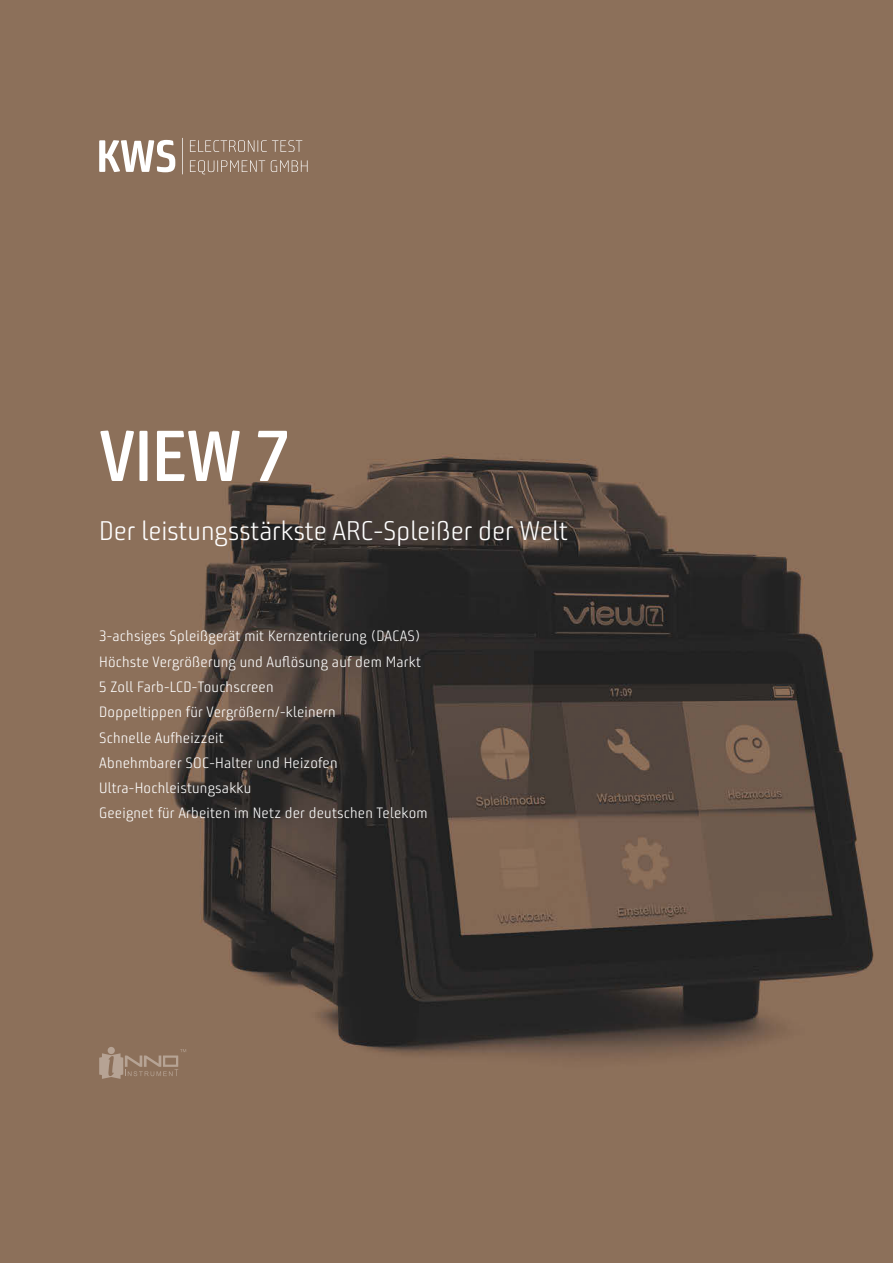
<style>
.page{position:relative;width:893px;height:1263px;background:#fff}
.page>*{position:absolute;margin:0;border:0;box-sizing:border-box;transform-origin:0 0}
.t1{font:600 72px "Yrwkcq Bunuelo Clean Pro";color:#fff}
.t2{font:300 27px "Psgrmk Bunuelo Clean Pro";color:#fff}
.t3{font:300 15px/25.3px "Psgrmk Bunuelo Clean Pro";letter-spacing:.015em;color:#fff}
</style>
<div class="page">
<img style="left:0;top:0;width:893px;height:1263px">
<svg style="left:99px;top:138px;width:209px;height:36px;background:#a79281"></svg>
<div style="left:108px;top:1047px;width:7px;height:7px;background:#b6a394;border-radius:50%"></div>
<svg style="left:99px;top:1049px;width:87px;height:30px;background:#99806d"></svg>
<h1 class="t1" style="left:99px;top:412px;width:191px">VIEW 7</h1>
<h2 class="t2" style="left:99px;top:514px;width:470px">Der leistungsstärkste ARC-Spleißer der Welt</h2>
<p class="t3" style="left:99px;top:623px;width:330px">3-achsiges Spleißgerät mit Kernzentrierung (DACAS)<br>Höchste Vergrößerung und Auflösung auf dem Markt 5 Zoll Farb-LCD-Touchscreen<br>Doppeltippen für Vergrößern/-kleinern<br>Schnelle Aufheizzeit<br>Abnehmbarer SOC-Halter und Heizofen Ultra-Hochleistungsakku<br>Geeignet für Arbeiten im Netz der deutschen Telekom</p>
</div>
